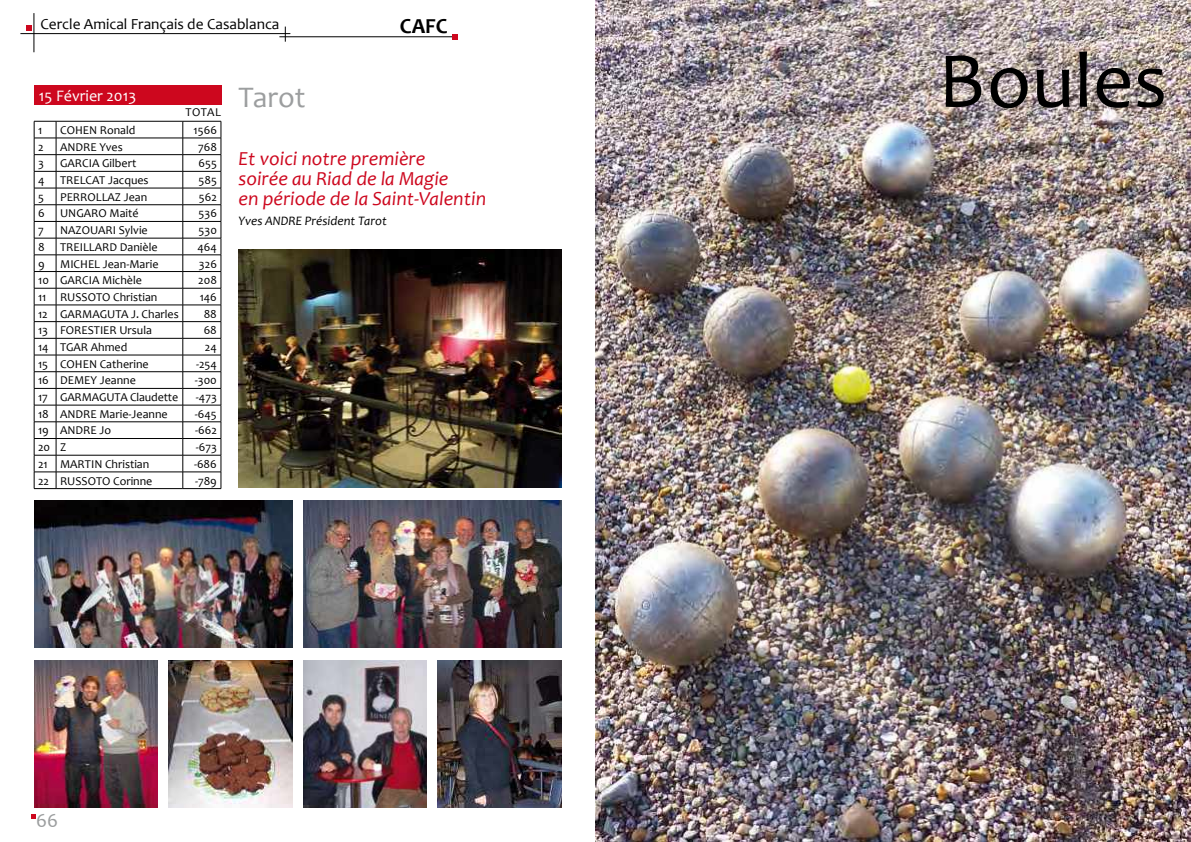
<style>
.page{position:relative;width:1191px;height:842px;background:#fff}
.page>*{position:absolute;margin:0;border:0;box-sizing:border-box;transform-origin:0 0}
.t1{font:80px "Candara";color:#000}
.t2{font:30px "Candara";color:#9c9e9f}
.t3{font:700 21.5px "Candara";color:#000}
.t4{font:italic 20px/20px "Candara";color:#cd071e}
.t5{font:20px "Candara";color:#9c9e9f}
.t6{font:16.1px "Candara";color:#fff}
.t7{font:15.4px "Candara";color:#000}
.t8{font:italic 13px "Candara";color:#000}
.t9{font:12px "Candara";color:#000}
</style>
<div class="page">
<svg style="left:31px;top:814px;width:5px;height:5px"></svg>
<hr style="left:20px;top:33px;width:270px;height:1px;background:#000">
<hr style="left:34px;top:13px;width:1px;height:39px;background:#000">
<svg style="left:26px;top:25px;width:6px;height:6px"></svg>
<hr style="left:279px;top:36px;width:176px;height:1px;background:#000">
<svg style="left:285px;top:27px;width:1px;height:15px"></svg>
<svg style="left:452px;top:34px;width:6px;height:6px"></svg>
<img style="left:595px;top:0;width:596px;height:842px">
<div style="left:34px;top:86px;width:187px;height:19px;background:#cd071e"></div>
<hr style="left:56px;top:121px;width:127px;height:1px;background:#000">
<hr style="left:183px;top:121px;width:38px;height:1px;background:#000">
<hr style="left:56px;top:138px;width:127px;height:1px;background:#000">
<hr style="left:183px;top:138px;width:38px;height:1px;background:#000">
<hr style="left:56px;top:154px;width:127px;height:1px;background:#000">
<hr style="left:183px;top:154px;width:38px;height:1px;background:#000">
<hr style="left:56px;top:171px;width:127px;height:1px;background:#000">
<hr style="left:183px;top:171px;width:38px;height:1px;background:#000">
<hr style="left:56px;top:188px;width:127px;height:1px;background:#000">
<hr style="left:183px;top:188px;width:38px;height:1px;background:#000">
<hr style="left:56px;top:205px;width:127px;height:1px;background:#000">
<hr style="left:183px;top:205px;width:38px;height:1px;background:#000">
<hr style="left:56px;top:221px;width:127px;height:1px;background:#000">
<hr style="left:183px;top:221px;width:38px;height:1px;background:#000">
<hr style="left:56px;top:238px;width:127px;height:1px;background:#000">
<hr style="left:183px;top:238px;width:38px;height:1px;background:#000">
<hr style="left:56px;top:255px;width:127px;height:1px;background:#000">
<hr style="left:183px;top:255px;width:38px;height:1px;background:#000">
<hr style="left:56px;top:271px;width:127px;height:1px;background:#000">
<hr style="left:183px;top:271px;width:38px;height:1px;background:#000">
<hr style="left:56px;top:288px;width:127px;height:1px;background:#000">
<hr style="left:183px;top:288px;width:38px;height:1px;background:#000">
<hr style="left:56px;top:305px;width:127px;height:1px;background:#000">
<hr style="left:183px;top:305px;width:38px;height:1px;background:#000">
<hr style="left:56px;top:321px;width:127px;height:1px;background:#000">
<hr style="left:183px;top:321px;width:38px;height:1px;background:#000">
<hr style="left:56px;top:338px;width:127px;height:1px;background:#000">
<hr style="left:183px;top:338px;width:38px;height:1px;background:#000">
<hr style="left:56px;top:355px;width:127px;height:1px;background:#000">
<hr style="left:183px;top:355px;width:38px;height:1px;background:#000">
<hr style="left:56px;top:372px;width:127px;height:1px;background:#000">
<hr style="left:183px;top:372px;width:38px;height:1px;background:#000">
<hr style="left:56px;top:388px;width:127px;height:1px;background:#000">
<hr style="left:183px;top:388px;width:38px;height:1px;background:#000">
<hr style="left:56px;top:405px;width:127px;height:1px;background:#000">
<hr style="left:183px;top:405px;width:38px;height:1px;background:#000">
<hr style="left:56px;top:422px;width:127px;height:1px;background:#000">
<hr style="left:183px;top:422px;width:38px;height:1px;background:#000">
<hr style="left:56px;top:438px;width:127px;height:1px;background:#000">
<hr style="left:183px;top:438px;width:38px;height:1px;background:#000">
<hr style="left:56px;top:455px;width:127px;height:1px;background:#000">
<hr style="left:183px;top:455px;width:38px;height:1px;background:#000">
<hr style="left:56px;top:472px;width:127px;height:1px;background:#000">
<hr style="left:183px;top:472px;width:38px;height:1px;background:#000">
<svg style="left:183px;top:121px;width:1px;height:367px"></svg>
<svg style="left:221px;top:121px;width:1px;height:367px"></svg>
<svg style="left:34px;top:121px;width:23px;height:368px"></svg>
<hr style="left:56px;top:488px;width:127px;height:1px;background:#000">
<hr style="left:183px;top:488px;width:38px;height:1px;background:#000">
<img style="left:34px;top:500px;width:258px;height:147px">
<img style="left:303px;top:661px;width:124px;height:147px">
<img style="left:303px;top:500px;width:258px;height:147px">
<img style="left:239px;top:249px;width:322px;height:238px">
<img style="left:34px;top:661px;width:124px;height:147px">
<img style="left:437px;top:661px;width:124px;height:147px">
<img style="left:168px;top:660px;width:124px;height:147px">
<p class="t7" style="left:40px;top:15px;width:241px">Cercle Amical Français de Casablanca</p>
<h3 class="t3" style="left:400px;top:13px;width:49px">CAFC</h3>
<h3 class="t6" style="left:39px;top:86px;width:99px">15 Février 2013</h3>
<p class="t9" style="left:185px;top:104px;width:15px">Total</p>
<p class="t9" style="left:38px;top:123px;width:6px">1</p>
<p class="t9" style="left:60px;top:123px;width:77px">COHEN Ronald</p>
<p class="t9" style="left:194px;top:123px;width:25px">1566</p>
<p class="t9" style="left:38px;top:139px;width:7px">2</p>
<p class="t9" style="left:60px;top:139px;width:64px">ANDRE Yves</p>
<p class="t9" style="left:198px;top:139px;width:20px">768</p>
<p class="t9" style="left:38px;top:156px;width:7px">3</p>
<p class="t9" style="left:60px;top:156px;width:78px">GARCIA Gilbert</p>
<p class="t9" style="left:198px;top:156px;width:20px">655</p>
<p class="t9" style="left:38px;top:173px;width:8px">4</p>
<p class="t9" style="left:60px;top:173px;width:90px">TRELCAT Jacques</p>
<p class="t9" style="left:198px;top:173px;width:20px">585</p>
<p class="t9" style="left:38px;top:189px;width:7px">5</p>
<p class="t9" style="left:60px;top:189px;width:89px">PERROLLAZ Jean</p>
<p class="t9" style="left:199px;top:189px;width:20px">562</p>
<p class="t9" style="left:38px;top:206px;width:8px">6</p>
<p class="t9" style="left:60px;top:206px;width:80px">UNGARO Maité</p>
<p class="t9" style="left:199px;top:206px;width:20px">536</p>
<p class="t9" style="left:38px;top:223px;width:7px">7</p>
<p class="t9" style="left:60px;top:223px;width:89px">NAZOUARI Sylvie</p>
<p class="t9" style="left:199px;top:223px;width:20px">530</p>
<p class="t9" style="left:38px;top:239px;width:8px">8</p>
<p class="t9" style="left:60px;top:239px;width:99px">TREILLARD Danièle</p>
<p class="t9" style="left:197px;top:239px;width:21px">464</p>
<p class="t9" style="left:38px;top:256px;width:8px">9</p>
<p class="t9" style="left:60px;top:256px;width:100px">MICHEL Jean-Marie</p>
<p class="t9" style="left:199px;top:256px;width:19px">326</p>
<p class="t9" style="left:38px;top:273px;width:105px">10 GARCIA Michèle</p>
<p class="t9" style="left:198px;top:273px;width:20px">208</p>
<p class="t9" style="left:38px;top:289px;width:121px">11 RUSSOTO Christian</p>
<p class="t9" style="left:200px;top:289px;width:19px">146</p>
<p class="t9" style="left:38px;top:306px;width:142px">12 GARMAGUTA J. Charles</p>
<p class="t9" style="left:204px;top:306px;width:15px">88</p>
<p class="t9" style="left:38px;top:323px;width:115px">13 FORESTIER Ursula</p>
<p class="t9" style="left:204px;top:323px;width:15px">68</p>
<p class="t9" style="left:38px;top:340px;width:91px">14 TGAR Ahmed</p>
<p class="t9" style="left:205px;top:340px;width:13px">24</p>
<p class="t9" style="left:38px;top:356px;width:112px">15 COHEN Catherine</p>
<p class="t9" style="left:196px;top:356px;width:22px">-254</p>
<p class="t9" style="left:38px;top:373px;width:99px">16 DEMEY Jeanne</p>
<p class="t9" style="left:195px;top:373px;width:24px">-300</p>
<p class="t9" style="left:38px;top:390px;width:142px">17 GARMAGUTA Claudette</p>
<p class="t9" style="left:196px;top:390px;width:22px">-473</p>
<p class="t9" style="left:38px;top:406px;width:131px">18 ANDRE Marie-Jeanne</p>
<p class="t9" style="left:195px;top:406px;width:23px">-645</p>
<p class="t9" style="left:38px;top:423px;width:74px">19 ANDRE Jo</p>
<p class="t9" style="left:195px;top:423px;width:23px">-662</p>
<p class="t9" style="left:38px;top:440px;width:30px">20 Z</p>
<p class="t9" style="left:196px;top:440px;width:23px">-673</p>
<p class="t9" style="left:38px;top:456px;width:113px">21 MARTIN Christian</p>
<p class="t9" style="left:194px;top:456px;width:24px">-686</p>
<p class="t9" style="left:38px;top:473px;width:116px">22 RUSSOTO Corinne</p>
<p class="t9" style="left:195px;top:473px;width:23px">-789</p>
<h2 class="t2" style="left:239px;top:78px;width:68px">Tarot</h2>
<h3 class="t4" style="left:239px;top:148px;width:249px">Et voici notre première<br>soirée au Riad de la Magie<br>en période de la Saint-Valentin</h3>
<p class="t8" style="left:239px;top:212px;width:150px">Yves ANDRE Président Tarot</p>
<h3 class="t5" style="left:36px;top:808px;width:24px">66</h3>
<h1 class="t1" style="left:938px;top:31px;width:230px">Boules</h1>
</div>
